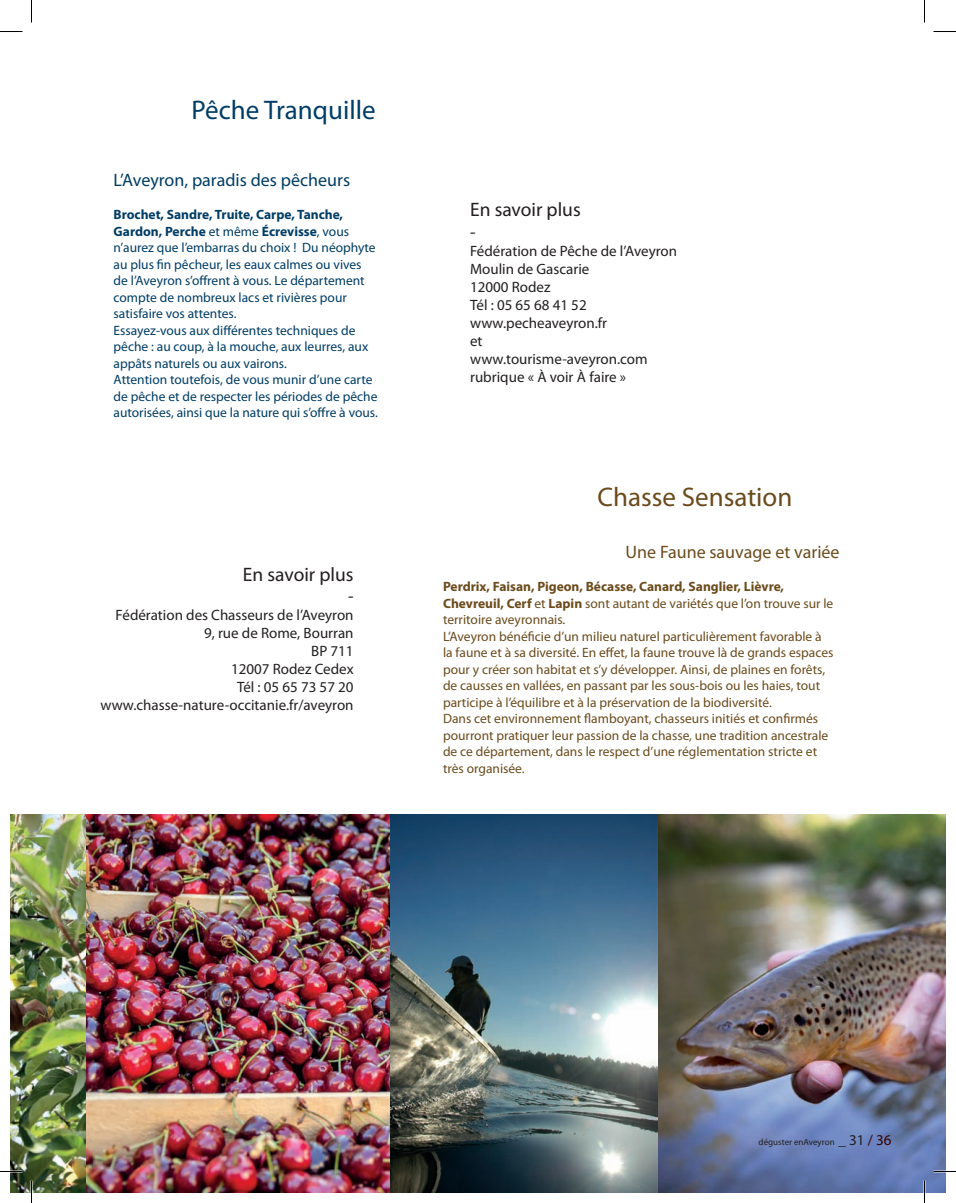
<style>
.page{position:relative;width:956px;height:1203px;background:#fff}
.page>*{position:absolute;margin:0;border:0;box-sizing:border-box;transform-origin:0 0}
.t1{font:27px "Myriad Pro";color:#003d66}
.t2{font:27px "Myriad Pro";color:#6b4b1c}
.t3{font:19.5px "Myriad Pro";color:#231f20}
.t4{font:18px "Myriad Pro";color:#003d66}
.t5{font:18px "Myriad Pro";color:#6b4b1c}
.t6{font:18px "Myriad Pro";color:#231f20}
.t7{font:15px/18px "Myriad Pro";color:#231f20}
.t8{font:13.5px/16.5px "Myriad Pro";color:#6b4b1c}
.t9{font:13.5px/16.5px "Myriad Pro";color:#003d66}
.t10{font:9px "Myriad Pro";color:#231f20}
.s1{font-weight:700}
.s2{font-size:15px}
.s3{font-size:15px;color:#370200}
</style>
<div class="page">
<img style="left:641px;top:814px;width:305px;height:378px">
<img style="left:86px;top:815px;width:572px;height:377px">
<img style="left:10px;top:814px;width:76px;height:378px">
<hr style="left:0;top:1170px;width:22px;height:2px;background:#fff">
<hr style="left:933px;top:1170px;width:23px;height:2px;background:#fff">
<hr style="left:923px;top:1180px;width:2px;height:23px;background:#fff">
<svg style="left:0;top:31px;width:22px;height:1px"></svg>
<svg style="left:933px;top:31px;width:23px;height:1px"></svg>
<svg style="left:0;top:1171px;width:22px;height:1px"></svg>
<svg style="left:933px;top:1171px;width:23px;height:1px"></svg>
<svg style="left:31px;top:0;width:1px;height:22px"></svg>
<svg style="left:31px;top:1180px;width:1px;height:23px"></svg>
<svg style="left:924px;top:0;width:1px;height:22px"></svg>
<svg style="left:924px;top:1180px;width:1px;height:23px"></svg>
<h1 class="t1" style="left:192px;top:94px;width:186px">Pêche Tranquille</h1>
<h3 class="t4" style="left:114px;top:169px;width:238px">L’Aveyron, paradis des pêcheurs</h3>
<p class="t9" style="left:114px;top:206px;width:266px"><span class="s1">Brochet, Sandre, Truite, Carpe, Tanche, Gardon, Perche</span> et même <span class="s1">écrevisse</span>, vous n’aurez que l’embarras du choix ! Du néophyte au plus fin pêcheur, les eaux calmes ou vives de l’Aveyron s’offrent à vous. Le département compte de nombreux lacs et rivières pour satisfaire vos attentes.<br>Essayez-vous aux différentes techniques de pêche : au coup, à la mouche, aux leurres, aux appâts naturels ou aux vairons.<br>Attention toutefois, de vous munir d’une carte de pêche et de respecter les périodes de pêche autorisées, ainsi que la nature qui s’offre à vous.</p>
<h2 class="t3" style="left:470px;top:197px;width:112px">En savoir plus</h2>
<h3 class="t6" style="left:470px;top:220px;width:7px">-</h3>
<p class="t7" style="left:470px;top:241px;width:208px">Fédération de Pêche de l’Aveyron<br>Moulin de Gascarie<br>12000 Rodez<br>Tél : 05 65 68 41 52 www.pecheaveyron.fr<br>et<br>www.tourisme-aveyron.com rubrique « à voir à faire »</p>
<h2 class="t3" style="left:243px;top:562px;width:112px">En savoir plus</h2>
<h3 class="t6" style="left:348px;top:585px;width:7px">-</h3>
<p class="t7" style="left:101px;top:606px;width:255px;text-align:right">Fédération des Chasseurs de l’Aveyron<br>9, rue de Rome, Bourran<br>BP 711<br>12007 Rodez Cedex<br>Tél : 05 65 73 57 20 www.chasse-nature-occitanie.fr/aveyron</p>
<h1 class="t2" style="left:597px;top:481px;width:196px">Chasse Sensation</h1>
<h3 class="t5" style="left:626px;top:541px;width:215px">Une Faune sauvage et variée</h3>
<p class="t8" style="left:443px;top:578px;width:392px"><span class="s1">Perdrix, Faisan, Pigeon, Bécasse, Canard, Sanglier, Lièvre, Chevreuil, Cerf</span> et <span class="s1">Lapin</span> sont autant de variétés que l’on trouve sur le territoire aveyronnais.<br>L’Aveyron bénéficie d’un milieu naturel particulièrement favorable à la faune et à sa diversité. En effet, la faune trouve là de grands espaces pour y créer son habitat et s’y développer. Ainsi, de plaines en forêts, de causses en vallées, en passant par les sous-bois ou les haies, tout participe à l’équilibre et à la préservation de la biodiversité.<br>Dans cet environnement flamboyant, chasseurs initiés et confirmés pourront pratiquer leur passion de la chasse, une tradition ancestrale de ce département, dans le respect d’une réglementation stricte et très organisée.</p>
<p class="t10" style="left:759px;top:1136px;width:134px">déguster enAveyron <span class="s2">_ 31</span> <span class="s3">/ 36</span></p>
</div>
